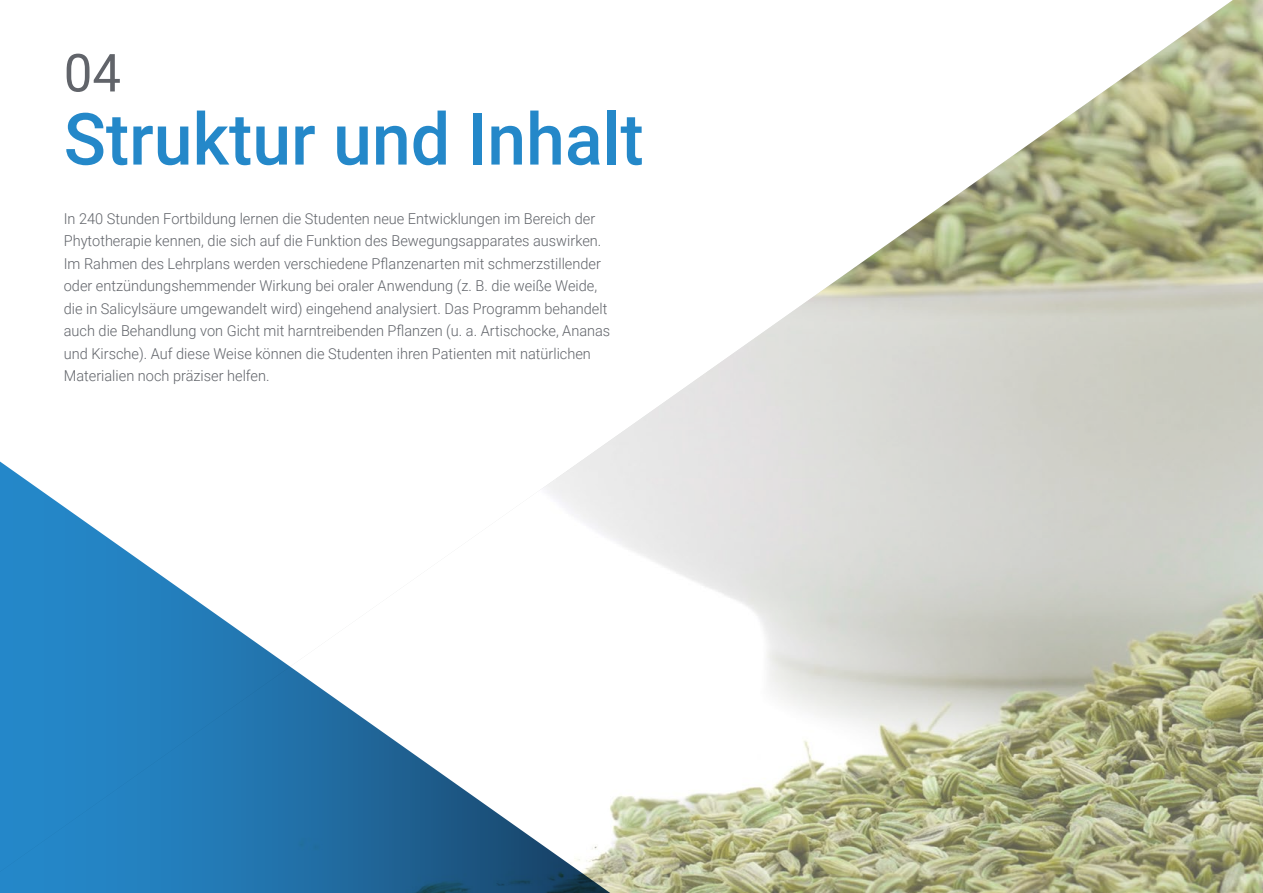
<style>
.page{position:relative;width:1263px;height:893px;background:#fff}
.page>*{position:absolute;margin:0;border:0;box-sizing:border-box;transform-origin:0 0}
.t1{font:500 72px "Roboto";color:#2488c9}
.t2{font:52.5px "Roboto";color:#61646a}
.t3{font:300 15px/22.5px "Roboto";color:#61646a}
</style>
<div class="page">
<img style="left:602px;top:0;width:661px;height:893px">
<svg style="left:0;top:446px;width:640px;height:447px"></svg>
<h2 class="t2" style="left:64px;top:36px;width:59px">04</h2>
<h1 class="t1" style="left:64px;top:89px;width:581px">Struktur und Inhalt</h1>
<p class="t3" style="left:64px;top:207px;width:548px">In 240 Stunden Fortbildung lernen die Studenten neue Entwicklungen im Bereich der Phytotherapie kennen, die sich auf die Funktion des Bewegungsapparates auswirken.<br>Im Rahmen des Lehrplans werden verschiedene Pflanzenarten mit schmerzstillender oder entzündungshemmender Wirkung bei oraler Anwendung (z. B. die weiße Weide, die in Salicylsäure umgewandelt wird) eingehend analysiert. Das Programm behandelt auch die Behandlung von Gicht mit harntreibenden Pflanzen (u. a. Artischocke, Ananas und Kirsche). Auf diese Weise können die Studenten ihren Patienten mit natürlichen Materialien noch präziser helfen.</p>
</div>
